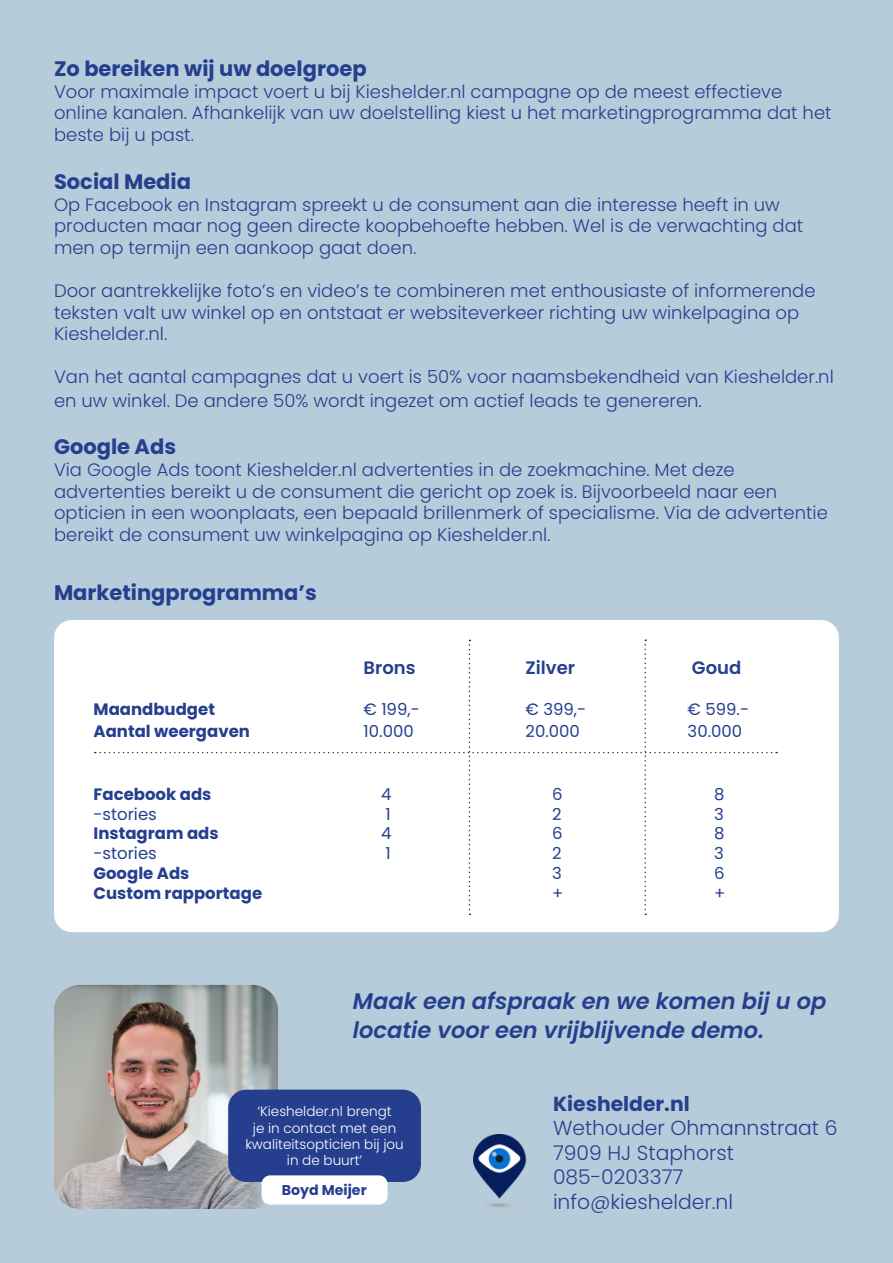
<style>
.page{position:relative;width:893px;height:1263px;background:#b7ccdb}
.page>*{position:absolute;margin:0;border:0;box-sizing:border-box;transform-origin:0 0}
.t1{font:italic 600 22.65px/29.4px "Poppins";color:#253f8e}
.t2{font:700 21px "Poppins";color:#253f8e}
.t3{font:300 20.4px "Poppins";color:#253f8e}
.t4{font:700 20.4px "Poppins";color:#253f8e}
.t5{font:300 18px/21.6px "Poppins";color:#253f8e}
.t6{font:600 18px "Poppins";color:#253f8e}
.t7{font:700 16.5px "Poppins";color:#253f8e}
.t8{font:16.5px "Poppins";color:#253f8e}
.t9{font:700 14.25px "Poppins";color:#253f8e}
.t10{font:300 13.5px/16.2px "Poppins";color:#fff;text-align:center}
</style>
<div class="page">
<div style="left:54px;top:620px;width:785px;height:312px;background:#fff;border-radius:18px"></div>
<svg style="left:95px;top:639px;width:682px;height:276px"></svg>
<img style="left:54px;top:985px;width:224px;height:224px">
<img style="left:474px;top:1134px;width:52px;height:75px">
<div style="left:228px;top:1089px;width:193px;height:93px;background:#253f8e;border-radius:18px"></div>
<div style="left:262px;top:1175px;width:125px;height:29px;background:#fff;border-radius:9px"></div>
<p class="t2" style="left:54px;top:57px;width:314px">Zo bereiken wij uw doelgroep</p>
<p class="t5" style="left:54px;top:81px;width:779px">Voor maximale impact voert u bij Kieshelder.nl campagne op de meest effectieve online kanalen. Afhankelijk van uw doelstelling kiest u het marketingprogramma dat het beste bij u past.</p>
<p class="t2" style="left:54px;top:169px;width:139px">Social Media</p>
<p class="t5" style="left:54px;top:194px;width:751px">Op Facebook en Instagram spreekt u de consument aan die interesse heeft in uw producten maar nog geen directe koopbehoefte hebben. Wel is de verwachting dat men op termijn een aankoop gaat doen.</p>
<p class="t5" style="left:54px;top:280px;width:763px">Door aantrekkelijke foto’s en video’s te combineren met enthousiaste of informerende teksten valt uw winkel op en ontstaat er websiteverkeer richting uw winkelpagina op<br>Kieshelder.nl.</p>
<p class="t5" style="left:54px;top:365px;width:781px;line-height:23.4px">Van het aantal campagnes dat u voert is 50% voor naamsbekendheid van Kieshelder.nl en uw winkel. De andere 50% wordt ingezet om actief leads te genereren.</p>
<p class="t2" style="left:54px;top:435px;width:124px">Google Ads</p>
<p class="t5" style="left:54px;top:459px;width:775px">Via Google Ads toont Kieshelder.nl advertenties in de zoekmachine. Met deze advertenties bereikt u de consument die gericht op zoek is. Bijvoorbeeld naar een opticien in een woonplaats, een bepaald brillenmerk of specialisme. Via de advertentie bereikt de consument uw winkelpagina op Kieshelder.nl.</p>
<p class="t2" style="left:54px;top:581px;width:264px">Marketingprogramma’s</p>
<p class="t6" style="left:364px;top:657px;width:54px">Brons</p>
<p class="t6" style="left:526px;top:657px;width:51px">Zilver</p>
<p class="t6" style="left:692px;top:657px;width:51px">Goud</p>
<p class="t7" style="left:94px;top:700px;width:123px">Maandbudget</p>
<p class="t8" style="left:364px;top:700px;width:58px">€ 199,-</p>
<p class="t8" style="left:526px;top:700px;width:62px">€ 399,-</p>
<p class="t8" style="left:688px;top:700px;width:63px">€ 599.-</p>
<p class="t7" style="left:94px;top:721px;width:158px">Aantal weergaven</p>
<p class="t8" style="left:364px;top:721px;width:52px">10.000</p>
<p class="t8" style="left:526px;top:721px;width:56px">20.000</p>
<p class="t8" style="left:688px;top:721px;width:56px">30.000</p>
<p class="t7" style="left:94px;top:784px;width:119px">Facebook ads</p>
<p class="t8" style="left:381px;top:784px;width:12px">4</p>
<p class="t8" style="left:552px;top:784px;width:12px">6</p>
<p class="t8" style="left:714px;top:784px;width:12px">8</p>
<p class="t8" style="left:94px;top:804px;width:65px">-stories</p>
<p class="t8" style="left:386px;top:804px;width:7px">1</p>
<p class="t8" style="left:552px;top:804px;width:11px">2</p>
<p class="t8" style="left:714px;top:804px;width:11px">3</p>
<p class="t7" style="left:94px;top:824px;width:127px">Instagram ads</p>
<p class="t8" style="left:381px;top:824px;width:12px">4</p>
<p class="t8" style="left:552px;top:824px;width:12px">6</p>
<p class="t8" style="left:714px;top:824px;width:12px">8</p>
<p class="t8" style="left:94px;top:844px;width:65px">-stories</p>
<p class="t8" style="left:386px;top:844px;width:7px">1</p>
<p class="t8" style="left:552px;top:844px;width:11px">2</p>
<p class="t8" style="left:714px;top:844px;width:11px">3</p>
<p class="t7" style="left:94px;top:864px;width:97px">Google Ads</p>
<p class="t8" style="left:552px;top:864px;width:11px">3</p>
<p class="t8" style="left:714px;top:864px;width:12px">6</p>
<p class="t7" style="left:94px;top:883px;width:170px">Custom rapportage</p>
<p class="t8" style="left:552px;top:883px;width:13px">+</p>
<p class="t8" style="left:714px;top:883px;width:13px">+</p>
<p class="t1" style="left:353px;top:986px;width:475px">Maak een afspraak en we komen bij u op locatie voor een vrijblijvende demo.</p>
<p class="t10" style="left:245px;top:1103px;width:160px">‘Kieshelder.nl brengt<br>je in contact met een kwaliteitsopticien bij jou in de buurt’</p>
<p class="t9" style="left:282px;top:1182px;width:86px">Boyd Meijer</p>
<p class="t4" style="left:553px;top:1092px;width:138px">Kieshelder.nl</p>
<p class="t3" style="left:553px;top:1116px;width:286px">Wethouder Ohmannstraat 6</p>
<p class="t3" style="left:553px;top:1141px;width:183px">7909 HJ Staphorst</p>
<p class="t3" style="left:553px;top:1165px;width:132px">085-0203377</p>
<p class="t3" style="left:553px;top:1189px;width:182px">info@kieshelder.nl</p>
</div>
